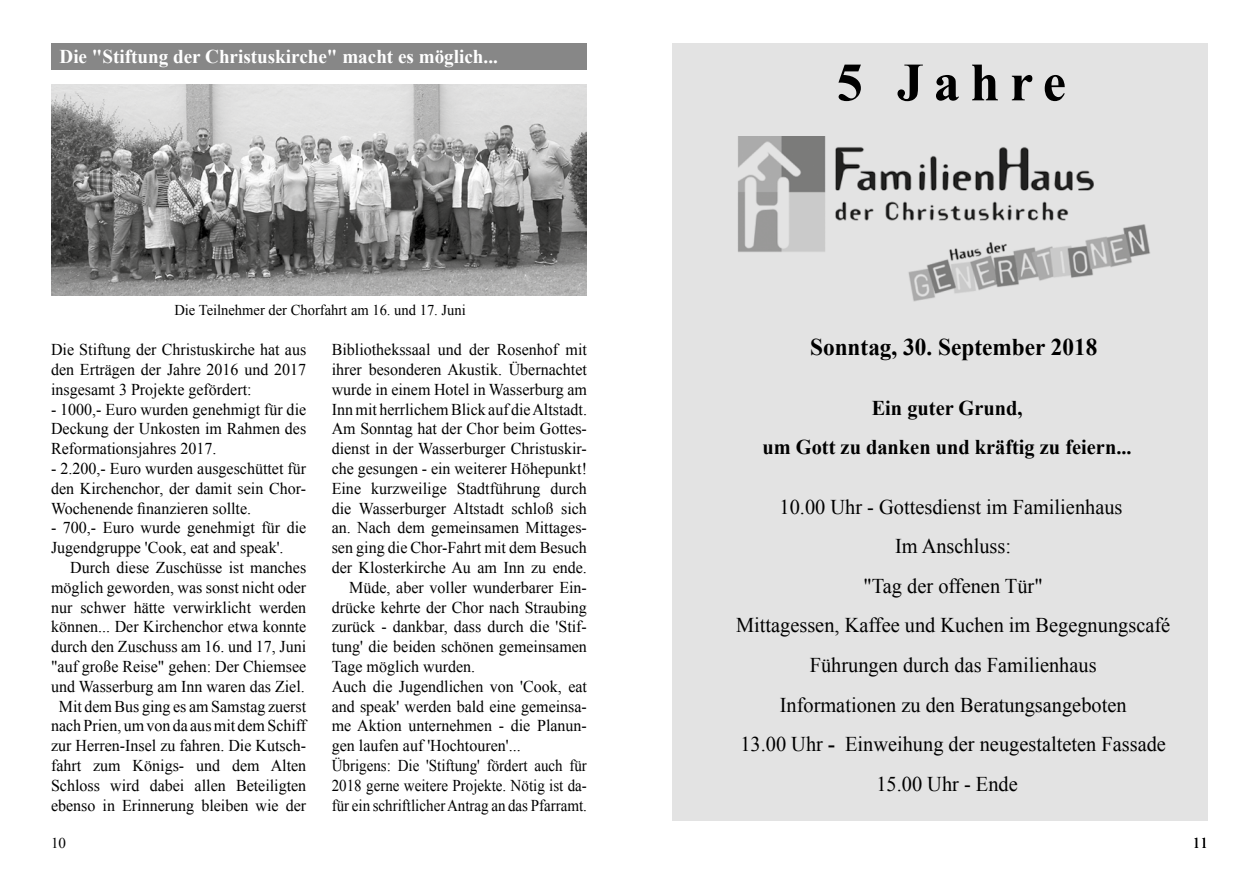
<style>
.page{position:relative;width:1259px;height:893px;background:#fff}
.page>*{position:absolute;margin:0;border:0;box-sizing:border-box;transform-origin:0 0}
.t1{font:700 54px "Times New Roman";letter-spacing:.2em;color:#000}
.t2{font:700 24px "Times New Roman";color:#000}
.t3{font:21px/39.6px "Times New Roman";color:#000;text-align:center}
.t4{font:700 21px/39.6px "Times New Roman";color:#000;text-align:center}
.t5{font:700 19.5px "Times New Roman";color:#fff}
.t6{font:16.5px/19.8px "Times New Roman";color:#000;text-align:justify}
.t7{font:16.5px "Times New Roman";color:#000;scale:.91 1}
.t8{font:15px "Times New Roman";color:#000}
.s1{font-weight:700}
</style>
<div class="page">
<div style="left:672px;top:43px;width:536px;height:778px;background:#e3e3e3"></div>
<div style="left:51px;top:43px;width:536px;height:27px;background:#878787"></div>
<img style="left:738px;top:136px;width:412px;height:166px">
<img style="left:51px;top:85px;width:536px;height:211px">
<p class="t5" style="left:60px;top:43px;width:440px">Die "Stiftung der Christuskirche" macht es möglich...</p>
<p class="t8" style="left:174px;top:300px;width:293px">Die Teilnehmer der Chorfahrt am 16. und 17. Juni</p>
<p class="t6" style="left:51px;top:339px;width:257px">Die Stiftung der Christuskirche hat aus den Erträgen der Jahre 2016 und 2017 insgesamt 3 Projekte gefördert:</p>
<p class="t6" style="left:51px;top:399px;width:257px">- 1000,- Euro wurden genehmigt für die Deckung der Unkosten im Rahmen des Reformationsjahres 2017.</p>
<p class="t6" style="left:51px;top:458px;width:257px">- 2.200,- Euro wurden ausgeschüttet für den Kirchenchor, der damit sein Chor-Wochenende finanzieren sollte.</p>
<p class="t6" style="left:51px;top:518px;width:257px">- 700,- Euro wurde genehmigt für die<br>Jugendgruppe 'Cook, eat and speak'.</p>
<p class="t6" style="left:51px;top:557px;width:257px;text-align:right">Durch diese Zuschüsse ist manches möglich geworden, was sonst nicht oder nur schwer hätte verwirklicht werden können... Der Kirchenchor etwa konnte durch den Zuschuss am 16. und 17, Juni "auf große Reise" gehen: Der Chiemsee und Wasserburg am Inn waren das Ziel.<br>Mit dem Bus ging es am Samstag zuerst nach Prien, um von da aus mit dem Schiff zur Herren-Insel zu fahren. Die Kutsch&shy;fahrt zum Königs- und dem Alten Schloss wird dabei allen Beteiligten ebenso in Erinnerung bleiben wie der</p>
<p class="t6" style="left:332px;top:339px;width:257px">Bibliothekssaal und der Rosenhof mit</p>
<p class="t6" style="left:332px;top:359px;width:257px">ihrer besonderen Akustik. Übernachtet</p>
<p class="t6" style="left:332px;top:379px;width:257px">wurde in einem Hotel in Wasserburg am</p>
<p class="t6" style="left:332px;top:399px;width:257px">Inn mit herrlichem Blick auf die Altstadt.</p>
<p class="t6" style="left:332px;top:419px;width:257px">Am Sonntag hat der Chor beim Gottes-</p>
<p class="t6" style="left:332px;top:438px;width:257px">dienst in der Wasserburger Christuskir-</p>
<p class="t6" style="left:332px;top:458px;width:257px">che gesungen - ein weiterer Höhepunkt!</p>
<p class="t6" style="left:332px;top:478px;width:257px">Eine kurzweilige Stadtführung durch</p>
<p class="t6" style="left:332px;top:498px;width:257px">die Wasserburger Altstadt schloß sich</p>
<p class="t6" style="left:332px;top:518px;width:257px">an. Nach dem gemeinsamen Mittages-</p>
<p class="t6" style="left:332px;top:537px;width:257px">sen ging die Chor-Fahrt mit dem Besuch</p>
<p class="t6" style="left:332px;top:557px;width:257px">der Klosterkirche Au am Inn zu ende.</p>
<p class="t6" style="left:349px;top:577px;width:239px">Müde, aber voller wunderbarer Ein-</p>
<p class="t6" style="left:332px;top:597px;width:257px">drücke kehrte der Chor nach Straubing</p>
<p class="t6" style="left:332px;top:617px;width:257px">zurück - dankbar, dass durch die 'Stif-</p>
<p class="t6" style="left:332px;top:636px;width:257px">tung' die beiden schönen gemeinsamen</p>
<p class="t6" style="left:332px;top:656px;width:145px">Tage möglich wurden.</p>
<p class="t6" style="left:332px;top:676px;width:257px">Auch die Jugendlichen von 'Cook, eat</p>
<p class="t6" style="left:332px;top:696px;width:257px">and speak' werden bald eine gemeinsa-</p>
<p class="t6" style="left:332px;top:716px;width:257px">me Aktion unternehmen - die Planun-</p>
<p class="t6" style="left:332px;top:735px;width:190px">gen laufen auf 'Hochtouren'...</p>
<p class="t7" style="left:332px;top:754px;width:282px">Übrigens: Die 'Stiftung' fördert auch für</p>
<p class="t7" style="left:332px;top:774px;width:282px">2018 gerne weitere Projekte. Nötig ist da-</p>
<p class="t7" style="left:332px;top:794px;width:282px">für ein schriftlicher Antrag an das Pfarramt.</p>
<h1 class="t1" style="left:836px;top:45px;width:231px">5 Jahre</h1>
<h2 class="t2" style="left:810px;top:330px;width:289px">Sonntag, 30. September 2018</h2>
<p class="t4" style="left:762px;top:387px;width:370px">Ein guter Grund,<br>um Gott zu danken und kräftig zu feiern...</p>
<p class="t3" style="left:736px;top:486px;width:436px">10.00 Uhr - Gottesdienst im Familienhaus<br>Im Anschluss:<br>"Tag der offenen Tür"<br>Mittagessen, Kaffee und Kuchen im Begegnungscafé Führungen durch das Familienhaus<br>Informationen zu den Beratungsangeboten<br>13.00 Uhr <span class="s1">-</span> Einweihung der neugestalteten Fassade 15.00 Uhr - Ende</p>
<p class="t8" style="left:51px;top:833px;width:16px">10</p>
<p class="t8" style="left:1193px;top:833px;width:16px">11</p>
</div>
